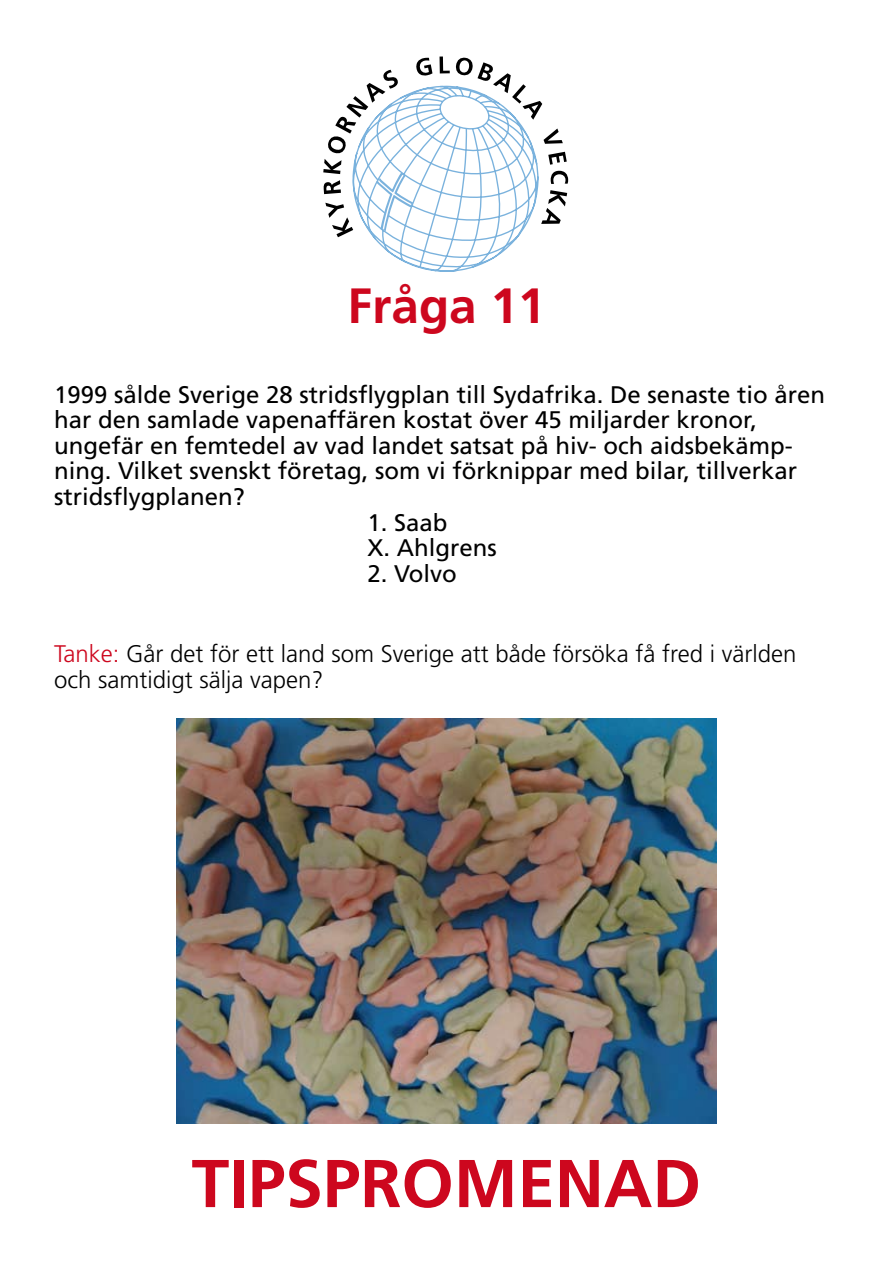
<style>
.page{position:relative;width:893px;height:1263px;background:#fff}
.page>*{position:absolute;margin:0;border:0;box-sizing:border-box;transform-origin:0 0}
.t1{font:700 67.5px "Frutiger";color:#cd071e}
.t2{font:700 49.5px "Frutiger";color:#cd071e}
.t3{font:24px/25.5px "Frutiger";color:#000}
.t4{font:300 24px/25.5px "Frutiger";color:#000}
.s1{color:#cd071e}
</style>
<div class="page">
<svg style="left:373px;top:57px;width:196px;height:215px"></svg>
<svg style="left:439px;top:57px;width:103px;height:63px"></svg>
<svg style="left:544px;top:129px;width:19px;height:15px"></svg>
<svg style="left:548px;top:152px;width:19px;height:13px"></svg>
<svg style="left:551px;top:171px;width:17px;height:13px"></svg>
<svg style="left:541px;top:190px;width:26px;height:34px"></svg>
<svg style="left:323px;top:58px;width:109px;height:179px"></svg>
<img style="left:176px;top:718px;width:540px;height:405px">
<h2 class="t2" style="left:347px;top:276px;width:199px">FRÅGA 11</h2>
<p class="t3" style="left:54px;top:382px;width:772px">1999 sålde Sverige 28 stridsflygplan till Sydafrika. De senaste tio åren har den samlade vapenaffären kostat över 45 miljarder kronor, ungefär en femtedel av vad landet satsat på hiv- och aidsbekämp&shy;ning. Vilket svenskt företag, som vi förknippar med bilar, tillverkar stridsflygplanen?</p>
<p class="t3" style="left:367px;top:510px;width:131px">1. Saab<br>X. Ahlgrens</p>
<p class="t3" style="left:367px;top:561px;width:91px">2. Volvo</p>
<p class="t4" style="left:54px;top:641px;width:744px"><span class="s1">Tanke:</span> Går det för ett land som Sverige att både försöka få fred i världen och samtidigt sälja vapen?</p>
<h1 class="t1" style="left:192px;top:1144px;width:511px">TIPSPROMENAD</h1>
</div>
